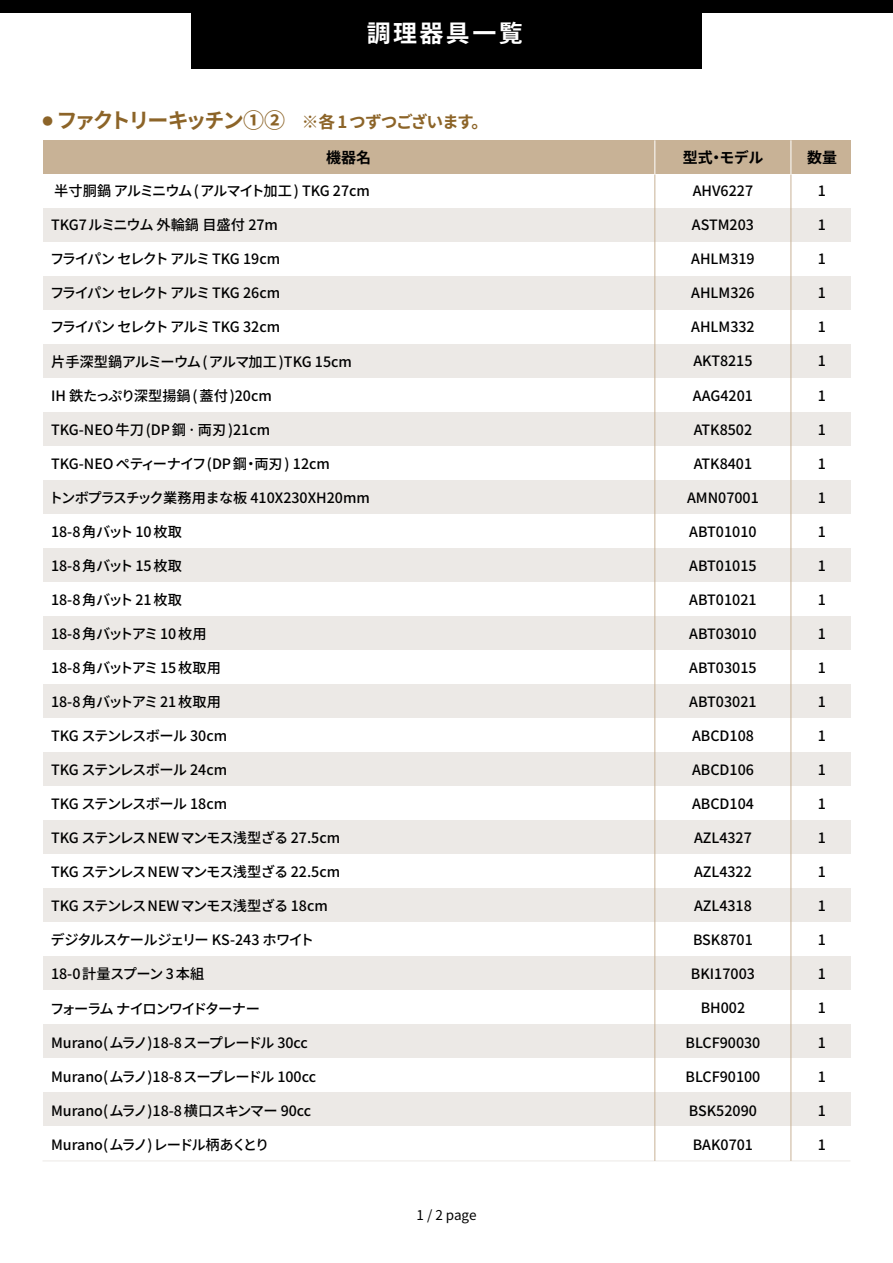
<style>
.page{position:relative;width:893px;height:1263px;background:#fff}
.page>*{position:absolute;margin:0;border:0;box-sizing:border-box;transform-origin:0 0}
.t1{font:700 24px "Noto Sans CJ Kjp";letter-spacing:.1em;color:#fff}
.t2{font:700 16.8px "Noto Sans JP";letter-spacing:-.085em;color:#8c6428}
.t3{font:700 15px "Noto Sans JP";color:#000}
.t4{font:500 14.25px "Noto Sans JP";color:#000}
.t5{font:500 14.25px "Noto Sans JP";letter-spacing:-.025em;color:#000}
.t6{font:500 14.25px "Noto Sans JP";letter-spacing:-.03em;color:#000}
.t7{font:500 14.25px "Noto Sans JP";letter-spacing:-.09em;color:#000}
.t8{font:500 14.25px "Noto Sans JP";letter-spacing:-.045em;color:#000}
.t9{font:500 14.25px "Noto Sans JP";letter-spacing:-.065em;color:#000}
.t10{font:500 14.25px "Noto Sans JP";letter-spacing:-.07em;color:#000}
.t11{font:500 14.25px "Noto Sans JP";letter-spacing:-.095em;color:#000}
.t12{font:500 14.25px "Noto Sans JP";letter-spacing:-.075em;color:#000}
.t13{font:13.5px "Noto Sans JP";color:#000}
.s1{font-size:21px}
</style>
<div class="page">
<div style="left:191px;top:0;width:511px;height:68px;background:#000"></div>
<div style="left:0;top:0;width:893px;height:13px;background:#000"></div>
<div style="left:43px;top:140px;width:807px;height:34px;background:#c8b296"></div>
<div style="left:43px;top:208px;width:807px;height:34px;background:#ece9e6"></div>
<div style="left:43px;top:276px;width:807px;height:34px;background:#ece9e6"></div>
<div style="left:43px;top:344px;width:807px;height:34px;background:#ece9e6"></div>
<div style="left:43px;top:412px;width:807px;height:34px;background:#ece9e6"></div>
<div style="left:43px;top:480px;width:807px;height:34px;background:#ece9e6"></div>
<div style="left:43px;top:549px;width:807px;height:34px;background:#ece9e6"></div>
<div style="left:43px;top:617px;width:807px;height:34px;background:#ece9e6"></div>
<div style="left:43px;top:685px;width:807px;height:34px;background:#ece9e6"></div>
<div style="left:43px;top:753px;width:807px;height:34px;background:#ece9e6"></div>
<div style="left:43px;top:821px;width:807px;height:34px;background:#ece9e6"></div>
<div style="left:43px;top:889px;width:807px;height:34px;background:#ece9e6"></div>
<div style="left:43px;top:957px;width:807px;height:34px;background:#ece9e6"></div>
<div style="left:43px;top:1025px;width:807px;height:34px;background:#ece9e6"></div>
<div style="left:43px;top:1093px;width:807px;height:34px;background:#ece9e6"></div>
<hr style="left:43px;top:1160px;width:807px;height:1px;background:#ece9e6">
<hr style="left:790px;top:174px;width:1px;height:987px;background:#c8b296">
<hr style="left:654px;top:174px;width:1px;height:987px;background:#c8b296">
<hr style="left:790px;top:140px;width:1px;height:34px;background:#fff">
<hr style="left:654px;top:140px;width:1px;height:34px;background:#fff">
<h1 class="t1" style="left:367px;top:20px;width:158px">調理器具一覧</h1>
<p class="t2" style="left:42px;top:112px;width:447px"><sup>●</sup> <span class="s1">ファクトリーキッチン①②</span>　※各 1 つずつございます。</p>
<p class="t3" style="left:326px;top:149px;width:46px">機器名</p>
<p class="t10" style="left:54px;top:183px;width:317px">半寸胴鍋 アルミニウム(アルマイト加工 ) TKG 27cm</p>
<p class="t4" style="left:51px;top:217px;width:228px">TKG7ルミニウム 外輪鍋 目盛付 27m</p>
<p class="t7" style="left:50px;top:251px;width:232px">フライパン セレクト アルミ TKG 19cm</p>
<p class="t7" style="left:50px;top:285px;width:232px">フライパン セレクト アルミ TKG 26cm</p>
<p class="t7" style="left:50px;top:319px;width:232px">フライパン セレクト アルミ TKG 32cm</p>
<p class="t5" style="left:51px;top:353px;width:302px">片手深型鍋アルミーウム(アルマ加工 )TKG 15cm</p>
<p class="t4" style="left:51px;top:387px;width:222px">IH 鉄たっぷり深型揚鍋 ( 蓋付 )20cm</p>
<p class="t4" style="left:51px;top:421px;width:221px">TKG-NEO 牛刀 (DP 鋼 · 両刃 )21cm</p>
<p class="t4" style="left:51px;top:455px;width:280px">TKG-NEO ペティーナイフ(DP 鋼・両刃 ) 12cm</p>
<p class="t4" style="left:49px;top:489px;width:322px">トンボプラスチック業務用まな板 410X230XH20mm</p>
<p class="t4" style="left:51px;top:523px;width:132px">18-8 角バット 10 枚取</p>
<p class="t4" style="left:51px;top:558px;width:132px">18-8 角バット 15 枚取</p>
<p class="t4" style="left:51px;top:592px;width:132px">18-8 角バット 21 枚取</p>
<p class="t12" style="left:51px;top:626px;width:157px">18-8 角バットアミ 10 枚用</p>
<p class="t6" style="left:51px;top:660px;width:171px">18-8 角バットアミ 15 枚取用</p>
<p class="t6" style="left:51px;top:694px;width:171px">18-8 角バットアミ 21 枚取用</p>
<p class="t8" style="left:51px;top:728px;width:178px">TKG ステンレスボール 30cm</p>
<p class="t8" style="left:51px;top:762px;width:178px">TKG ステンレスボール 24cm</p>
<p class="t8" style="left:51px;top:796px;width:178px">TKG ステンレスボール 18cm</p>
<p class="t6" style="left:51px;top:830px;width:291px">TKG ステンレスNEWマンモス浅型ざる 27.5cm</p>
<p class="t6" style="left:51px;top:864px;width:291px">TKG ステンレスNEWマンモス浅型ざる 22.5cm</p>
<p class="t6" style="left:51px;top:898px;width:278px">TKG ステンレスNEWマンモス浅型ざる 18cm</p>
<p class="t9" style="left:51px;top:932px;width:265px">デジタルスケールジェリー KS-243 ホワイト</p>
<p class="t5" style="left:51px;top:966px;width:155px">18-0 計量スプーン 3 本組</p>
<p class="t11" style="left:50px;top:1000px;width:212px">フォーラム ナイロンワイドターナー</p>
<p class="t5" style="left:51px;top:1034px;width:258px">Murano(ムラノ)18-8スープレードル 30cc</p>
<p class="t5" style="left:51px;top:1068px;width:267px">Murano(ムラノ)18-8スープレードル 100cc</p>
<p class="t5" style="left:51px;top:1102px;width:262px">Murano(ムラノ)18-8 横口スキンマー 90cc</p>
<p class="t9" style="left:51px;top:1136px;width:220px">Murano(ムラノ)レードル柄あくとり</p>
<p class="t13" style="left:416px;top:1208px;width:61px">1 / 2 page</p>
<p class="t3" style="left:683px;top:149px;width:82px">型式・モデル</p>
<p class="t3" style="left:807px;top:149px;width:31px">数量</p>
<p class="t4" style="left:693px;top:183px;width:62px">AHV6227</p>
<p class="t4" style="left:692px;top:217px;width:64px">ASTM203</p>
<p class="t4" style="left:691px;top:251px;width:65px">AHLM319</p>
<p class="t4" style="left:691px;top:285px;width:65px">AHLM326</p>
<p class="t4" style="left:691px;top:319px;width:65px">AHLM332</p>
<p class="t4" style="left:693px;top:353px;width:61px">AKT8215</p>
<p class="t4" style="left:693px;top:387px;width:61px">AAG4201</p>
<p class="t4" style="left:694px;top:421px;width:60px">ATK8502</p>
<p class="t4" style="left:694px;top:455px;width:60px">ATK8401</p>
<p class="t4" style="left:687px;top:489px;width:73px">AMN07001</p>
<p class="t4" style="left:689px;top:523px;width:69px">ABT01010</p>
<p class="t4" style="left:689px;top:557px;width:69px">ABT01015</p>
<p class="t4" style="left:689px;top:591px;width:69px">ABT01021</p>
<p class="t4" style="left:689px;top:626px;width:69px">ABT03010</p>
<p class="t4" style="left:689px;top:660px;width:69px">ABT03015</p>
<p class="t4" style="left:689px;top:694px;width:69px">ABT03021</p>
<p class="t4" style="left:692px;top:728px;width:63px">ABCD108</p>
<p class="t4" style="left:692px;top:762px;width:63px">ABCD106</p>
<p class="t4" style="left:692px;top:796px;width:63px">ABCD104</p>
<p class="t4" style="left:694px;top:830px;width:59px">AZL4327</p>
<p class="t4" style="left:694px;top:864px;width:59px">AZL4322</p>
<p class="t4" style="left:694px;top:898px;width:59px">AZL4318</p>
<p class="t4" style="left:693px;top:932px;width:61px">BSK8701</p>
<p class="t4" style="left:691px;top:966px;width:65px">BKI17003</p>
<p class="t4" style="left:701px;top:1000px;width:46px">BH002</p>
<p class="t4" style="left:685px;top:1034px;width:76px">BLCF90030</p>
<p class="t4" style="left:685px;top:1068px;width:76px">BLCF90100</p>
<p class="t4" style="left:689px;top:1102px;width:69px">BSK52090</p>
<p class="t4" style="left:693px;top:1136px;width:62px">BAK0701</p>
<p class="t4" style="left:818px;top:183px;width:10px">1</p>
<p class="t4" style="left:818px;top:217px;width:10px">1</p>
<p class="t4" style="left:818px;top:251px;width:10px">1</p>
<p class="t4" style="left:818px;top:285px;width:10px">1</p>
<p class="t4" style="left:818px;top:319px;width:10px">1</p>
<p class="t4" style="left:818px;top:353px;width:10px">1</p>
<p class="t4" style="left:818px;top:387px;width:10px">1</p>
<p class="t4" style="left:818px;top:421px;width:10px">1</p>
<p class="t4" style="left:818px;top:455px;width:10px">1</p>
<p class="t4" style="left:818px;top:489px;width:10px">1</p>
<p class="t4" style="left:818px;top:523px;width:10px">1</p>
<p class="t4" style="left:818px;top:557px;width:10px">1</p>
<p class="t4" style="left:818px;top:592px;width:10px">1</p>
<p class="t4" style="left:818px;top:626px;width:10px">1</p>
<p class="t4" style="left:818px;top:660px;width:10px">1</p>
<p class="t4" style="left:818px;top:694px;width:10px">1</p>
<p class="t4" style="left:818px;top:728px;width:10px">1</p>
<p class="t4" style="left:818px;top:762px;width:10px">1</p>
<p class="t4" style="left:818px;top:796px;width:10px">1</p>
<p class="t4" style="left:818px;top:830px;width:10px">1</p>
<p class="t4" style="left:818px;top:864px;width:10px">1</p>
<p class="t4" style="left:818px;top:898px;width:10px">1</p>
<p class="t4" style="left:818px;top:932px;width:10px">1</p>
<p class="t4" style="left:818px;top:966px;width:10px">1</p>
<p class="t4" style="left:818px;top:1000px;width:10px">1</p>
<p class="t4" style="left:818px;top:1034px;width:10px">1</p>
<p class="t4" style="left:818px;top:1068px;width:10px">1</p>
<p class="t4" style="left:818px;top:1102px;width:10px">1</p>
<p class="t4" style="left:818px;top:1136px;width:10px">1</p>
</div>
